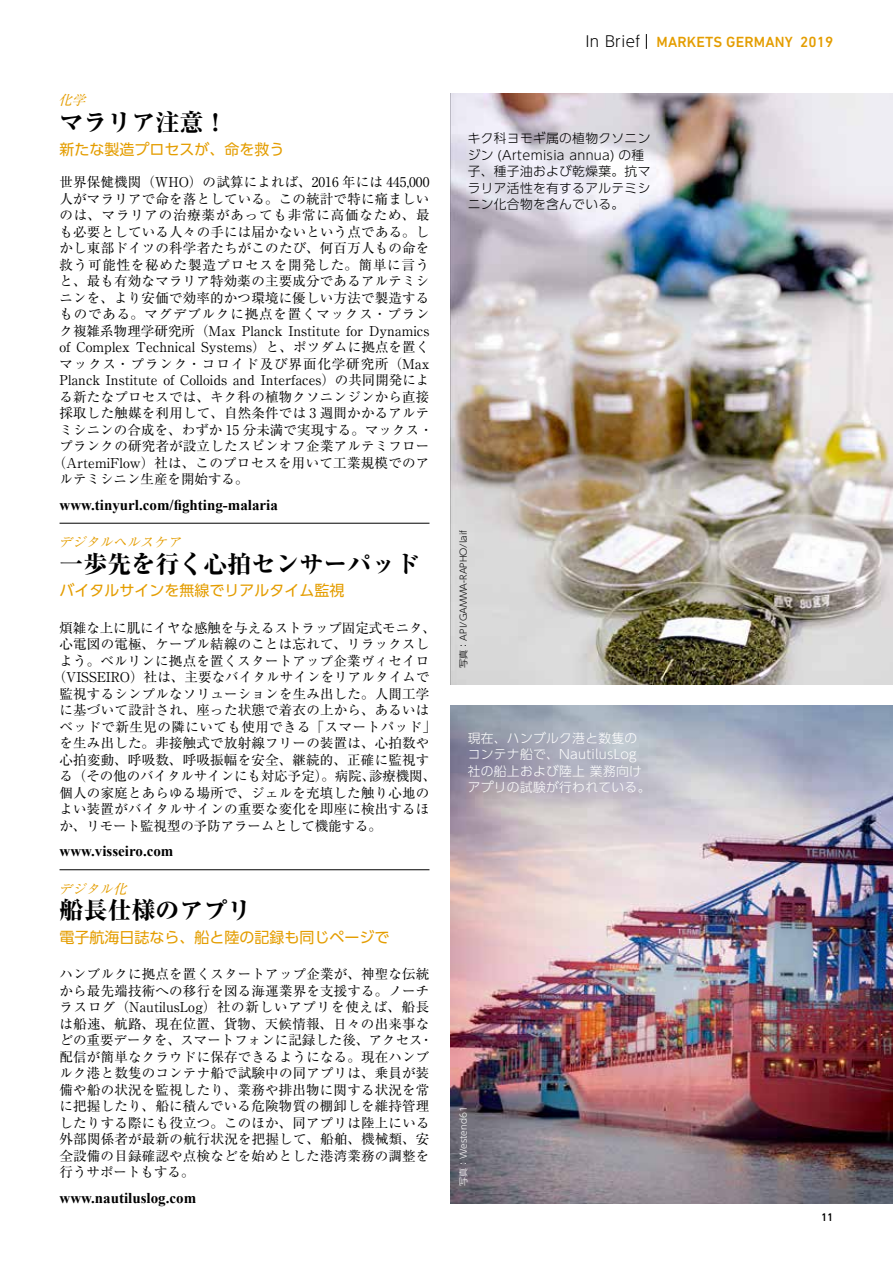
<style>
.page{position:relative;width:893px;height:1263px;background:#fff}
.page>*{position:absolute;margin:0;border:0;box-sizing:border-box;transform-origin:0 0}
.t1{font:800 24px "Ryumin Pro";color:#000}
.t2{font:700 15px "Times New Roman";color:#000}
.t3{font:15px "UD Shin Go Pro";color:#e49d00}
.t4{font:500 15px "DIN Next LT Pro";letter-spacing:.01em;color:#e49d00}
.t5{font:13.5px/16.5px "Ryumin Pro";letter-spacing:.015em;color:#000}
.t6{font:13.5px "Ryumin Pro";letter-spacing:-.005em;color:#000}
.t7{font:13.5px "Ryumin Pro";letter-spacing:.06em;color:#000}
.t8{font:13.5px "Ryumin Pro";letter-spacing:.07em;color:#000}
.t9{font:13.5px "Ryumin Pro";letter-spacing:.035em;color:#000}
.t10{font:italic 13.5px "Ryumin Pro";color:#e49d00}
.t11{font:300 12.75px/16.5px "UD Shin Go Pro";letter-spacing:.025em;color:#000}
.t12{font:300 12.75px/16.5px "UD Shin Go Pro";letter-spacing:.025em;color:#fff}
.t13{font:500 11.25px "DIN Next LT Pro";color:#000}
.t14{font:300 9px "UD Shin Go Pro";color:#000}
.t15{font:300 9px "UD Shin Go Pro";color:#fff}
.s1{font-family:"UD Shin Go Pro";font-weight:300;color:#000}
</style>
<div class="page">
<img style="left:451px;top:706px;width:442px;height:497px">
<img style="left:451px;top:94px;width:442px;height:591px">
<svg style="left:646px;top:34px;width:1px;height:15px"></svg>
<hr style="left:60px;top:523px;width:369px;height:1px;background:#000">
<hr style="left:60px;top:869px;width:369px;height:1px;background:#000">
<p class="t10" style="left:58px;top:90px;width:34px">化学</p>
<h1 class="t1" style="left:60px;top:103px;width:169px">マラリア注意！</h1>
<p class="t3" style="left:60px;top:137px;width:226px">新たな製造プロセスが、命を救う</p>
<p class="t5" style="left:60px;top:173px;width:371px">世界保健機関（WHO）の試算によれば、2016 年には 445,000</p>
<p class="t5" style="left:60px;top:189px;width:371px">人がマラリアで命を落としている。この統計で特に痛ましい</p>
<p class="t7" style="left:60px;top:205px;width:371px">のは、マラリアの治療薬があっても非常に高価なため、最</p>
<p class="t5" style="left:60px;top:222px;width:371px">も必要としている人々の手には届かないという点である。し</p>
<p class="t5" style="left:60px;top:239px;width:371px">かし東部ドイツの科学者たちがこのたび、何百万人もの命を</p>
<p class="t7" style="left:60px;top:254px;width:371px">救う可能性を秘めた製造プロセスを開発した。簡単に言う</p>
<p class="t5" style="left:60px;top:272px;width:371px">と、最も有効なマラリア特効薬の主要成分であるアルテミシ</p>
<p class="t5" style="left:60px;top:288px;width:371px">ニンを、より安価で効率的かつ環境に優しい方法で製造する</p>
<p class="t7" style="left:60px;top:303px;width:371px">ものである。マグデブルクに拠点を置くマックス・プラン</p>
<p class="t5" style="left:60px;top:321px;width:371px">ク複雑系物理学研究所（Max Planck Institute for Dynamics</p>
<p class="t5" style="left:60px;top:338px;width:371px">of Complex Technical Systems）と、ポツダムに拠点を置く</p>
<p class="t8" style="left:60px;top:353px;width:371px">マックス・プランク・コロイド及び界面化学研究所（Max</p>
<p class="t5" style="left:60px;top:371px;width:371px">Planck Institute of Colloids and Interfaces）の共同開発によ</p>
<p class="t5" style="left:60px;top:387px;width:371px">る新たなプロセスでは、キク科の植物クソニンジンから直接</p>
<p class="t5" style="left:60px;top:404px;width:371px">採取した触媒を利用して、自然条件では 3 週間かかるアルテ</p>
<p class="t5" style="left:60px;top:420px;width:375px">ミシニンの合成を、わずか 15 分未満で実現する。マックス・</p>
<p class="t5" style="left:60px;top:437px;width:371px">プランクの研究者が設立したスピンオフ企業アルテミフロー</p>
<p class="t5" style="left:53px;top:453px;width:378px">（ArtemiFlow）社は、このプロセスを用いて工業規模でのア</p>
<p class="t5" style="left:60px;top:470px;width:190px">ルテミシニン生産を開始する。</p>
<p class="t2" style="left:60px;top:494px;width:220px">www.tinyurl.com/fighting-malaria</p>
<p class="t10" style="left:58px;top:531px;width:129px">デジタルヘルスケア</p>
<h1 class="t1" style="left:60px;top:545px;width:361px">一歩先を行く心拍センサーパッド</h1>
<p class="t3" style="left:60px;top:578px;width:286px">バイタルサインを無線でリアルタイム監視</p>
<p class="t6" style="left:60px;top:617px;width:378px">煩雑な上に肌にイヤな感触を与えるストラップ固定式モニタ、</p>
<p class="t5" style="left:60px;top:635px;width:371px">心電図の電極、ケーブル結線のことは忘れて、リラックスし</p>
<p class="t5" style="left:60px;top:651px;width:371px">よう。ベルリンに拠点を置くスタートアップ企業ヴィセイロ</p>
<p class="t5" style="left:53px;top:668px;width:378px">（VISSEIRO）社は、主要なバイタルサインをリアルタイムで</p>
<p class="t5" style="left:60px;top:684px;width:371px">監視するシンプルなソリューションを生み出した。人間工学</p>
<p class="t5" style="left:60px;top:701px;width:371px">に基づいて設計され、座った状態で着衣の上から、あるいは</p>
<p class="t9" style="left:60px;top:716px;width:378px">ベッドで新生児の隣にいても使用できる「スマートパッド」</p>
<p class="t5" style="left:60px;top:734px;width:371px">を生み出した。非接触式で放射線フリーの装置は、心拍数や</p>
<p class="t5" style="left:60px;top:750px;width:371px">心拍変動、呼吸数、呼吸振幅を安全、継続的、正確に監視す</p>
<p class="t6" style="left:60px;top:765px;width:378px">る（その他のバイタルサインにも対応予定）。病院、診療機関、</p>
<p class="t5" style="left:60px;top:783px;width:371px">個人の家庭とあらゆる場所で、ジェルを充填した触り心地の</p>
<p class="t5" style="left:60px;top:800px;width:371px">よい装置がバイタルサインの重要な変化を即座に検出するほ</p>
<p class="t6" style="left:60px;top:815px;width:324px">か、リモート監視型の予防アラームとして機能する。</p>
<p class="t2" style="left:60px;top:841px;width:115px">www.visseiro.com</p>
<p class="t10" style="left:58px;top:878px;width:75px">デジタル化</p>
<h1 class="t1" style="left:60px;top:891px;width:193px">船長仕様のアプリ</h1>
<p class="t3" style="left:60px;top:925px;width:331px">電子航海日誌なら、船と陸の記録も同じページで</p>
<p class="t5" style="left:60px;top:965px;width:375px">ハンブルクに拠点を置くスタートアップ企業が、神聖な伝統から最先端技術への移行を図る海運業界を支援する。ノーチラスログ（NautilusLog）社の新しいアプリを使えば、船長は船速、航路、現在位置、貨物、天候情報、日々の出来事などの重要データを、スマートフォンに記録した後、アクセス・配信が簡単なクラウドに保存できるようになる。現在ハンブルク港と数隻のコンテナ船で試験中の同アプリは、乗員が装備や船の状況を監視したり、業務や排出物に関する状況を常に把握したり、船に積んでいる危険物質の棚卸しを維持管理したりする際にも役立つ。このほか、同アプリは陸上にいる外部関係者が最新の航行状況を把握して、船舶、機械類、安全設備の目録確認や点検などを始めとした港湾業務の調整を行うサポートもする。</p>
<p class="t2" style="left:60px;top:1187px;width:138px">www.nautiluslog.com</p>
<p class="t4" style="left:585px;top:33px;width:250px"><span class="s1">In Brief</span> MARKETS GERMANY 2019</p>
<p class="t11" style="left:468px;top:129px;width:184px">キク科ヨモギ属の植物クソニンジン (Artemisia annua) の種子、種子油および乾燥葉。抗マラリア活性を有するアルテミシニン化合物を含んでいる。</p>
<p class="t14" style="left:456px;top:668px;width:139px;rotate:-90deg">写真：API/GAMMA-RAPHO/laif</p>
<p class="t12" style="left:468px;top:729px;width:184px">現在、ハンブルク港と数隻のコンテナ船で、NautilusLog社の船上および陸上 業務向けアプリの試験が行われている。</p>
<p class="t15" style="left:456px;top:1186px;width:81px;rotate:-90deg">写真：Westend61</p>
<p class="t13" style="left:821px;top:1211px;width:14px">11</p>
</div>
